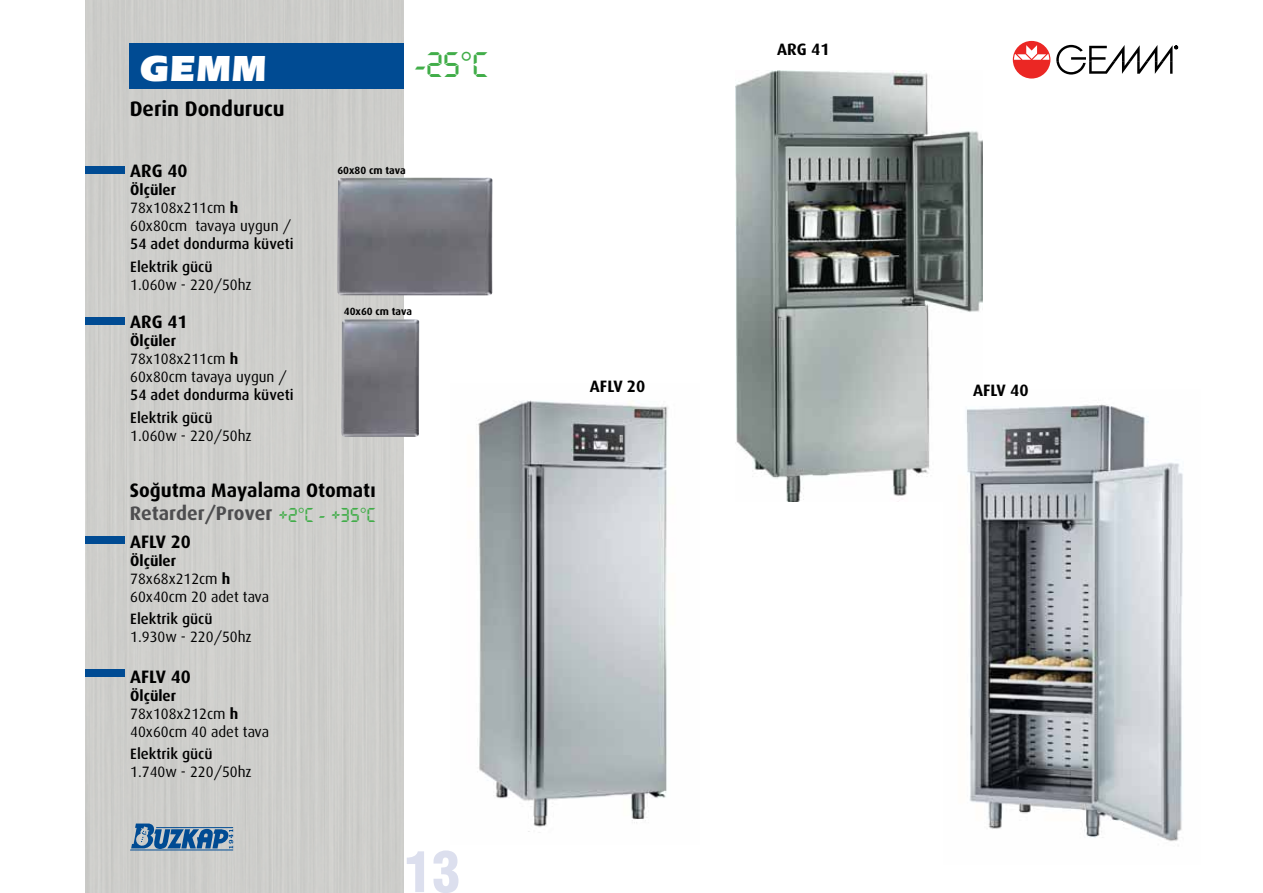
<style>
.page{position:relative;width:1263px;height:893px;background:#fff}
.page>*{position:absolute;margin:0;border:0;box-sizing:border-box;transform-origin:0 0}
.t1{font:55.5px "Helvetica Condensed Black Tr";color:#dcdfee}
.t2{font:37.5px "Eras Ultra Bold Tr";color:#fff}
.t3{font:34.5px "Digiface Tr";color:#41ad49}
.t4{font:21px "Dax Bold Tr";color:#000}
.t5{font:19.5px/23.4px "Dax Bold Tr";color:#000}
.t6{font:18px "Dax Bold Tr";color:#000}
.t7{font:16.5px "Dax Bold Tr";color:#000}
.t8{font:15px/18px "Dax Regular Tr";color:#000}
.t9{font:15px/22.5px "Dax Medium Tr";color:#000}
.t10{font:15px "Dax Bold Tr";color:#000}
.t11{font:10.5px "Dax Bold Tr";color:#000}
.s1{font-family:"Dax Bold Tr"}
.s2{color:#4d4d4f}
.s3{font-family:"Digiface Tr";color:#41ad49}
</style>
<div class="page">
<div style="left:85px;top:0;width:319px;height:893px;background:#cececb"></div>
<div style="left:129px;top:43px;width:275px;height:45px;background:#004b93"></div>
<svg style="left:131px;top:823px;width:102px;height:26px;background:#658bae"></svg>
<hr style="left:130px;top:849px;width:103px;height:1px;background:#004b93">
<hr style="left:156px;top:827px;width:77px;height:1px;background:#004b93">
<svg style="left:1013px;top:41px;width:37px;height:38px"></svg>
<svg style="left:1056px;top:45px;width:122px;height:30px"></svg>
<img style="left:478px;top:400px;width:190px;height:433px">
<div style="left:85px;top:166px;width:39px;height:7px;background:#004b93"></div>
<div style="left:85px;top:317px;width:39px;height:7px;background:#004b93"></div>
<div style="left:85px;top:537px;width:39px;height:7px;background:#004b93"></div>
<div style="left:85px;top:669px;width:39px;height:8px;background:#004b93"></div>
<img style="left:735px;top:70px;width:248px;height:431px">
<img style="left:944px;top:389px;width:239px;height:453px">
<img style="left:337px;top:177px;width:156px;height:119px">
<img style="left:341px;top:319px;width:79px;height:119px">
<h2 class="t2" style="left:139px;top:47px;width:129px">GEMM</h2>
<h3 class="t4" style="left:130px;top:97px;width:157px">Derin Dondurucu</h3>
<p class="t6" style="left:130px;top:160px;width:59px">ARG 40</p>
<p class="t10" style="left:130px;top:181px;width:47px">Ölçüler</p>
<p class="t8" style="left:130px;top:199px;width:162px">78x108x211cm <span class="s1">h<br></span>60x80cm tavaya uygun /</p>
<p class="t9" style="left:130px;top:233px;width:165px">54 adet dondurma küveti<br>Elektrik gücü</p>
<p class="t8" style="left:130px;top:276px;width:123px">1.060w - 220/50hz</p>
<p class="t6" style="left:130px;top:312px;width:59px">ARG 41</p>
<p class="t10" style="left:130px;top:332px;width:47px">Ölçüler</p>
<p class="t8" style="left:130px;top:350px;width:158px">78x108x211cm <span class="s1">h<br></span>60x80cm tavaya uygun /</p>
<p class="t9" style="left:130px;top:384px;width:165px">54 adet dondurma küveti<br>Elektrik gücü</p>
<p class="t8" style="left:130px;top:427px;width:123px">1.060w - 220/50hz</p>
<h3 class="t3" style="left:415px;top:43px;width:75px">-25°C</h3>
<p class="t11" style="left:337px;top:164px;width:70px">60x80 cm tava</p>
<p class="t11" style="left:344px;top:306px;width:70px">40x60 cm tava</p>
<h3 class="t5" style="left:130px;top:478px;width:247px">Soğutma Mayalama Otomatı<br><span class="s2">Retarder/Prover</span> <span class="s3">+2°C - +35°C</span></h3>
<p class="t6" style="left:130px;top:531px;width:62px">AFLV 20</p>
<p class="t10" style="left:130px;top:552px;width:47px">Ölçüler</p>
<p class="t8" style="left:130px;top:570px;width:140px">78x68x212cm <span class="s1">h<br></span>60x40cm 20 adet tava</p>
<p class="t9" style="left:130px;top:608px;width:84px">Elektrik gücü</p>
<p class="t8" style="left:130px;top:628px;width:123px">1.930w - 220/50hz</p>
<p class="t6" style="left:130px;top:666px;width:62px">AFLV 40</p>
<p class="t10" style="left:130px;top:687px;width:47px">Ölçüler</p>
<p class="t8" style="left:130px;top:705px;width:140px">78x108x212cm <span class="s1">h<br></span>40x60cm 40 adet tava</p>
<p class="t9" style="left:130px;top:743px;width:84px">Elektrik gücü</p>
<p class="t8" style="left:130px;top:763px;width:123px">1.740w - 220/50hz</p>
<h1 class="t1" style="left:405px;top:837px;width:57px">13</h1>
<p class="t7" style="left:590px;top:376px;width:57px">AFLV 20</p>
<p class="t7" style="left:777px;top:40px;width:54px">ARG 41</p>
<p class="t7" style="left:973px;top:380px;width:57px">AFLV 40</p>
</div>
